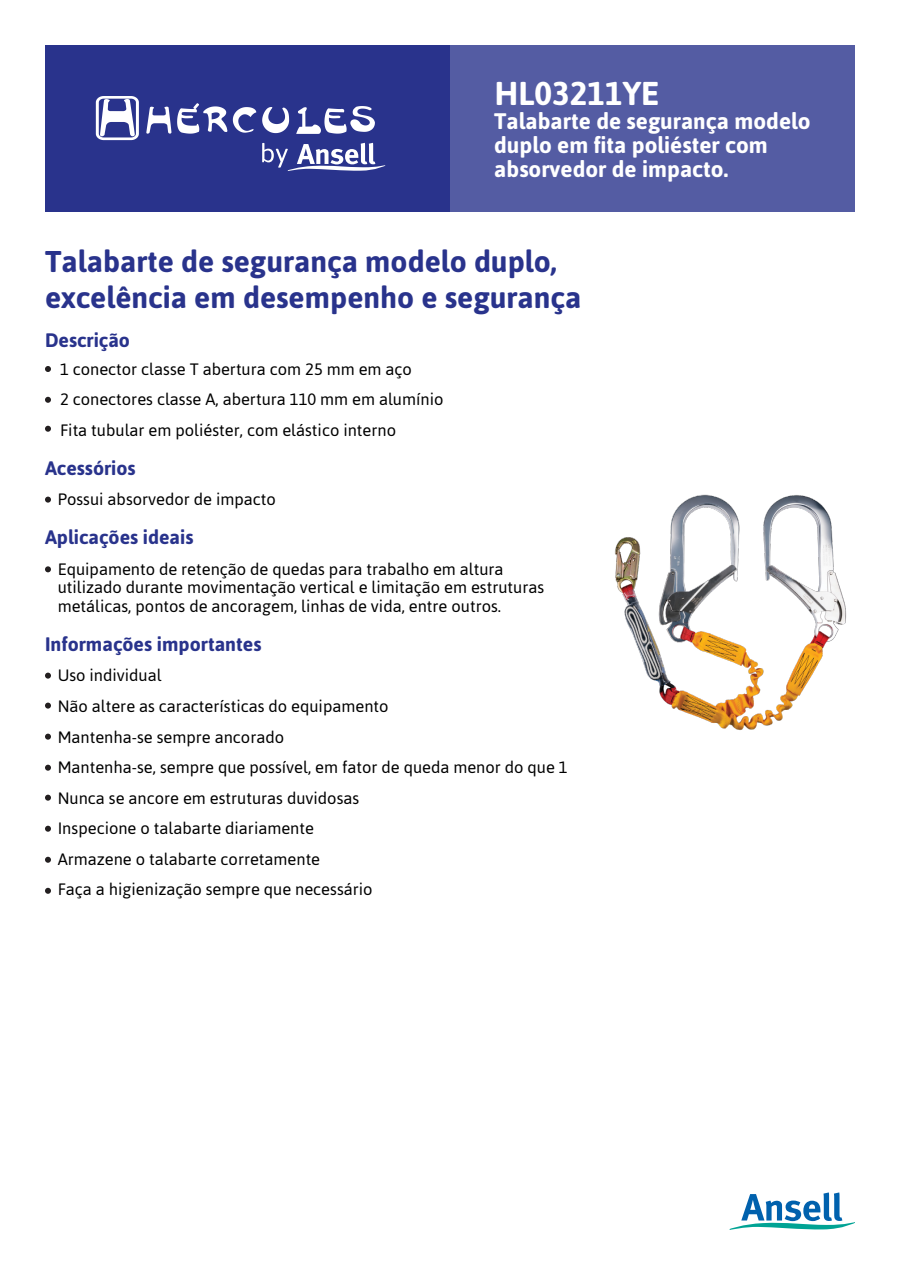
<style>
.page{position:relative;width:900px;height:1275px;background:#fff}
.page>*{position:absolute;margin:0;border:0;box-sizing:border-box;transform-origin:0 0}
.t1{font:700 33px "Asap";color:#fff}
.t2{font:700 30px "Asap";color:#29338c}
.t3{font:700 22.5px "Asap";color:#fff}
.t4{font:700 19.5px "Asap";color:#29338c}
.t5{font:16.5px/18.3px "Asap";color:#000}
</style>
<div class="page">
<div style="left:45px;top:45px;width:405px;height:167px;background:#29338c"></div>
<div style="left:450px;top:45px;width:405px;height:167px;background:#545ca3"></div>
<svg style="left:96px;top:96px;width:43px;height:44px"></svg>
<svg style="left:146px;top:107px;width:25px;height:27px"></svg>
<svg style="left:177px;top:103px;width:50px;height:31px"></svg>
<svg style="left:233px;top:107px;width:23px;height:26px"></svg>
<svg style="left:262px;top:107px;width:27px;height:26px"></svg>
<svg style="left:296px;top:106px;width:79px;height:28px"></svg>
<svg style="left:262px;top:143px;width:123px;height:28px"></svg>
<svg style="left:45px;top:497px;width:6px;height:6px"></svg>
<svg style="left:45px;top:566px;width:6px;height:6px"></svg>
<svg style="left:45px;top:673px;width:6px;height:6px"></svg>
<svg style="left:45px;top:765px;width:6px;height:6px"></svg>
<svg style="left:45px;top:734px;width:6px;height:6px"></svg>
<svg style="left:45px;top:826px;width:6px;height:6px"></svg>
<svg style="left:45px;top:888px;width:6px;height:6px"></svg>
<svg style="left:45px;top:366px;width:6px;height:6px"></svg>
<svg style="left:45px;top:703px;width:6px;height:6px"></svg>
<svg style="left:45px;top:795px;width:6px;height:6px"></svg>
<svg style="left:45px;top:857px;width:6px;height:6px"></svg>
<svg style="left:45px;top:397px;width:6px;height:6px"></svg>
<svg style="left:45px;top:426px;width:6px;height:6px"></svg>
<svg style="left:730px;top:1192px;width:125px;height:38px"></svg>
<img style="left:614px;top:494px;width:233px;height:236px">
<p class="t1" style="left:494px;top:72px;width:166px">HL03211YE</p>
<p class="t3" style="left:494px;top:106px;width:318px">Talabarte de segurança modelo</p>
<p class="t3" style="left:494px;top:130px;width:275px">duplo em fita poliéster com</p>
<p class="t3" style="left:494px;top:154px;width:235px">absorvedor de impacto.</p>
<p class="t2" style="left:45px;top:241px;width:513px">Talabarte de segurança modelo duplo,</p>
<p class="t2" style="left:45px;top:277px;width:538px">excelência em desempenho e segurança</p>
<p class="t4" style="left:45px;top:327px;width:87px">Descrição</p>
<p class="t5" style="left:60px;top:359px;width:353px">1 conector classe T abertura com 25 mm em aço</p>
<p class="t5" style="left:60px;top:390px;width:385px">2 conectores classe A, abertura 110 mm em alumínio</p>
<p class="t5" style="left:60px;top:420px;width:338px">Fita tubular em poliéster, com elástico interno</p>
<p class="t4" style="left:45px;top:455px;width:92px">Acessórios</p>
<p class="t5" style="left:58px;top:490px;width:220px">Possui absorvedor de impacto</p>
<p class="t4" style="left:45px;top:524px;width:150px">Aplicações ideais</p>
<p class="t5" style="left:58px;top:560px;width:447px">Equipamento de retenção de quedas para trabalho em altura</p>
<p class="t5" style="left:58px;top:578px;width:488px">utilizado durante movimentação vertical e limitação em estruturas metálicas, pontos de ancoragem, linhas de vida, entre outros.</p>
<p class="t4" style="left:45px;top:631px;width:218px">Informações importantes</p>
<p class="t5" style="left:58px;top:666px;width:105px">Uso individual</p>
<p class="t5" style="left:58px;top:697px;width:332px">Não altere as características do equipamento</p>
<p class="t5" style="left:58px;top:727px;width:228px">Mantenha-se sempre ancorado</p>
<p class="t5" style="left:58px;top:758px;width:512px">Mantenha-se, sempre que possível, em fator de queda menor do que 1</p>
<p class="t5" style="left:58px;top:788px;width:303px">Nunca se ancore em estruturas duvidosas</p>
<p class="t5" style="left:58px;top:819px;width:258px">Inspecione o talabarte diariamente</p>
<p class="t5" style="left:58px;top:849px;width:264px">Armazene o talabarte corretamente</p>
<p class="t5" style="left:58px;top:880px;width:316px">Faça a higienização sempre que necessário</p>
</div>
